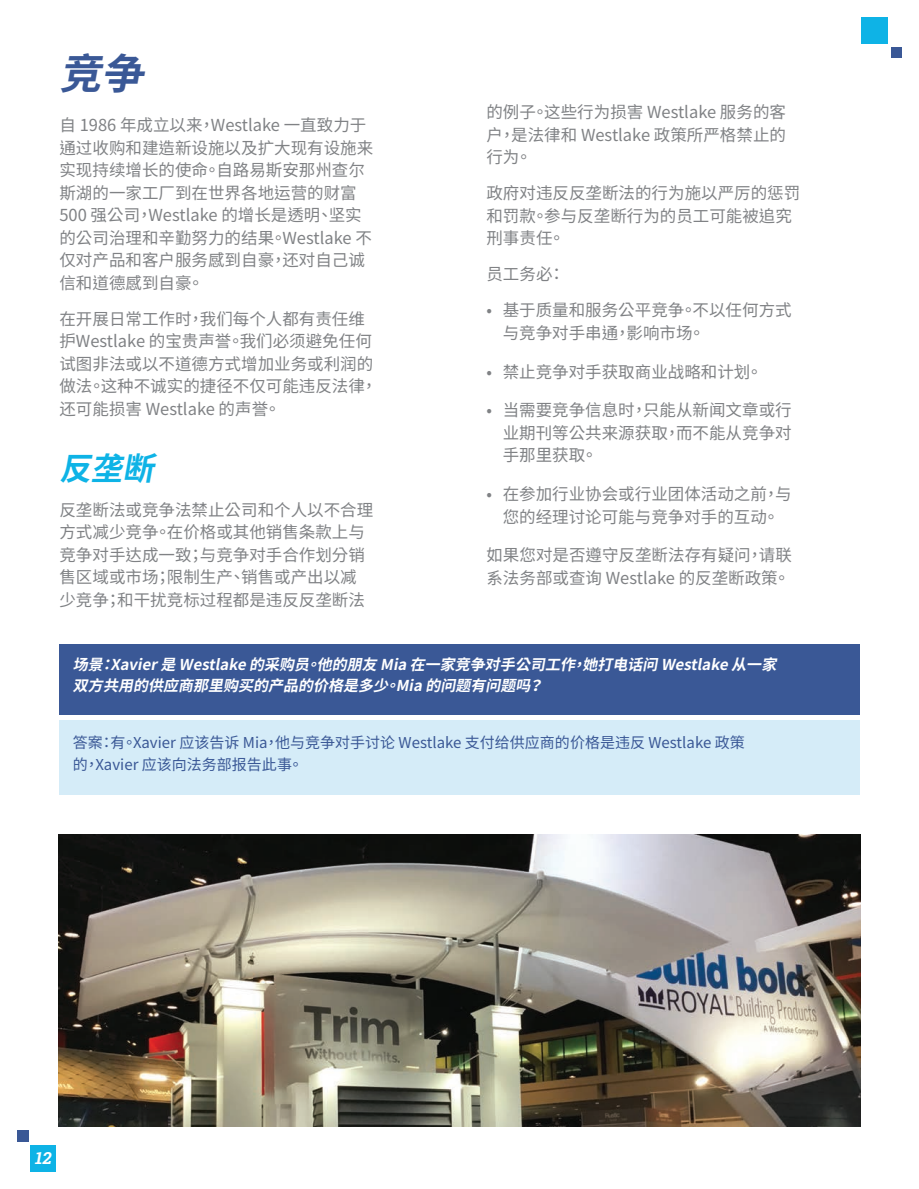
<style>
.page{position:relative;width:919px;height:1189px;background:#fff}
.page>*{position:absolute;margin:0;border:0;box-sizing:border-box;transform-origin:0 0}
.Sustain_Body{font:italic 700 42px "Noto Sans CJ Ktc";color:#3a5896}
.Sustain_SubHead_Larg{font:italic 700 31.5px "Noto Sans CJ Ktc";color:#0eb3e6}
.Sustain_Body-2{font:16.5px/22.5px "Noto Sans CJ Ktc";color:#808285}
.t1{font:italic 700 16.5px "Roboto Slab";color:#fff}
.Code_Scenario{font:italic 700 15px/21px "Noto Sans CJ Ktc";color:#fff}
.Code_Scenario_Answer{font:15px/22.5px "Noto Sans CJ Ktc";color:#3a5896}
</style>
<div class="page">
<img style="left:59px;top:834px;width:800px;height:291px">
<div style="left:59px;top:644px;width:800px;height:70px;background:#3a5896"></div>
<div style="left:59px;top:720px;width:800px;height:74px;background:#d5ecf8"></div>
<div style="left:30px;top:1144px;width:26px;height:27px;background:#0eb3e6"></div>
<div style="left:17px;top:1130px;width:11px;height:11px;background:#3a5896"></div>
<div style="left:861px;top:18px;width:26px;height:26px;background:#0eb3e6"></div>
<div style="left:890px;top:47px;width:11px;height:11px;background:#3a5896"></div>
<p class="Sustain_Body" style="left:59px;top:50px;width:107px">竞争</p>
<p class="Sustain_Body-2" style="left:59px;top:114px;width:315px">自 1986 年成立以来，Westlake 一直致力于通过收购和建造新设施以及扩大现有设施来实现持续增长的使命。自路易斯安那州查尔斯湖的一家工厂到在世界各地运营的财富<br>500 强公司，Westlake 的增长是透明、坚实的公司治理和辛勤努力的结果。Westlake 不仅对产品和客户服务感到自豪，还对自己诚信和道德感到自豪。</p>
<p class="Sustain_Body-2" style="left:59px;top:308px;width:319px">在开展日常工作时，我们每个人都有责任维护Westlake 的宝贵声誉。我们必须避免任何试图非法或以不道德方式增加业务或利润的做法。这种不诚实的捷径不仅可能违反法律，还可能损害 Westlake 的声誉。</p>
<p class="Sustain_SubHead_Larg" style="left:59px;top:450px;width:112px">反垄断</p>
<p class="Sustain_Body-2" style="left:59px;top:499px;width:315px">反垄断法或竞争法禁止公司和个人以不合理方式减少竞争。在价格或其他销售条款上与竞争对手达成一致；与竞争对手合作划分销售区域或市场；限制生产、销售或产出以减少竞争；和干扰竞标过程都是违反反垄断法</p>
<p class="Sustain_Body-2" style="left:486px;top:101px;width:301px;text-align:justify">的例子。这些行为损害 Westlake 服务的客户，是法律和 Westlake 政策所严格禁止的行为。</p>
<p class="Sustain_Body-2" style="left:486px;top:182px;width:315px">政府对违反反垄断法的行为施以严厉的惩罚和罚款。参与反垄断行为的员工可能被追究刑事责任。</p>
<p class="Sustain_Body-2" style="left:486px;top:263px;width:80px">员工务必：</p>
<p class="Sustain_Body-2" style="left:502px;top:299px;width:290px;text-indent:-16px">• 基于质量和服务公平竞争。不以任何方式与竞争对手串通，影响市场。</p>
<p class="Sustain_Body-2" style="left:486px;top:360px;width:278px">• 禁止竞争对手获取商业战略和计划。</p>
<p class="Sustain_Body-2" style="left:502px;top:399px;width:290px;text-align:justify;text-indent:-16px">• 当需要竞争信息时，只能从新闻文章或行业期刊等公共来源获取，而不能从竞争对手那里获取。</p>
<p class="Sustain_Body-2" style="left:486px;top:483px;width:306px;text-align:center">• 在参加行业协会或行业团体活动之前，与您的经理讨论可能与竞争对手的互动。</p>
<p class="Sustain_Body-2" style="left:486px;top:544px;width:307px">如果您对是否遵守反垄断法存有疑问，请联系法务部或查询 Westlake 的反垄断政策。</p>
<p class="Code_Scenario" style="left:73px;top:654px;width:712px">场景：Xavier 是 Westlake 的采购员。他的朋友 Mia 在一家竞争对手公司工作，她打电话问 Westlake 从一家双方共用的供应商那里购买的产品的价格是多少。Mia 的问题有问题吗？</p>
<p class="Code_Scenario_Answer" style="left:73px;top:730px;width:673px">答案：有。Xavier 应该告诉 Mia，他与竞争对手讨论 Westlake 支付给供应商的价格是违反 Westlake 政策的，Xavier 应该向法务部报告此事。</p>
<p class="t1" style="left:34px;top:1146px;width:22px">12</p>
</div>
